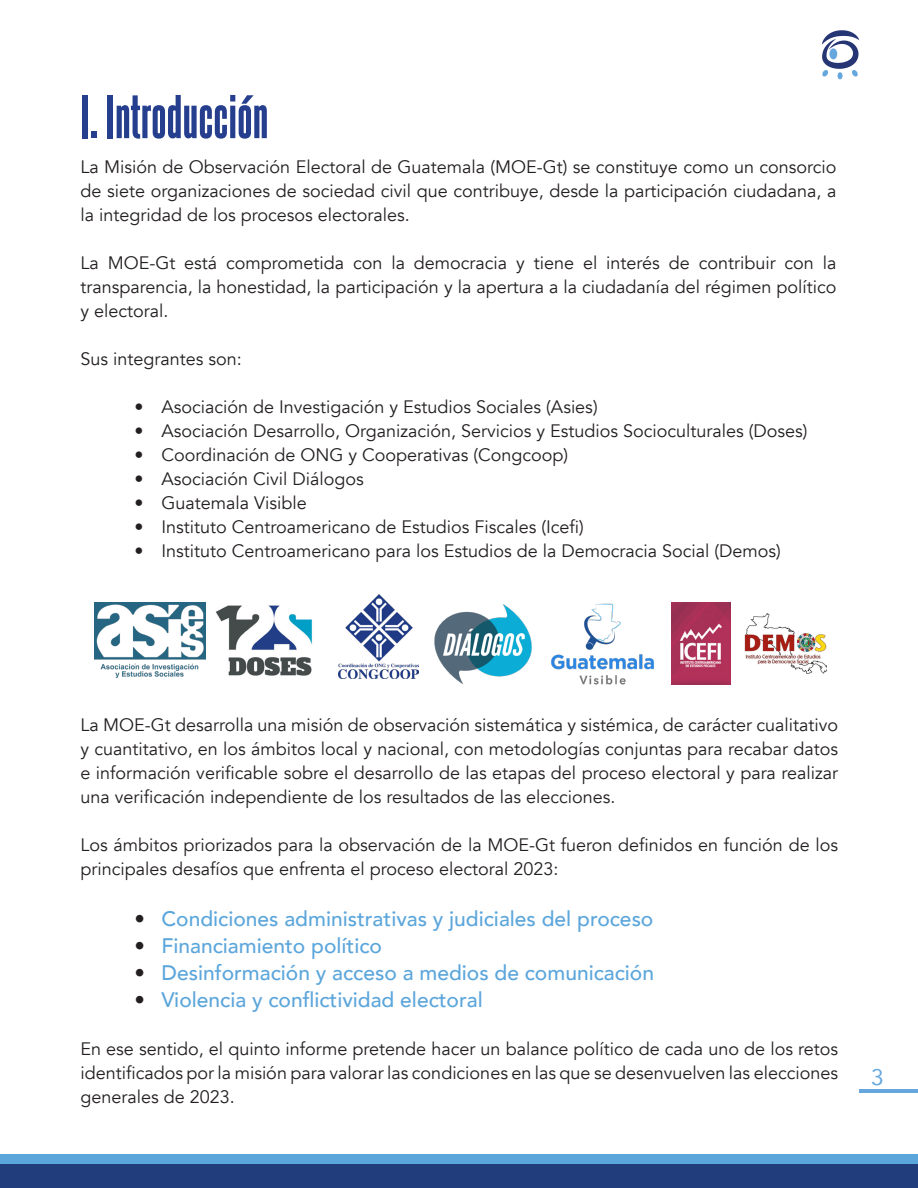
<style>
.page{position:relative;width:918px;height:1188px;background:#fff}
.page>*{position:absolute;margin:0;border:0;box-sizing:border-box;transform-origin:0 0}
.t1{font:52.5px "Steelfish Eb";color:#253f8e}
.t2{font:22.5px "Avenir";color:#66a8de}
.t3{font:500 21px "Avenir";color:#5ca6db}
.cuerpo_de_texto{font:18px/24px "Avenir";color:#231f20;text-align:justify}
.s1{font-weight:400;color:#231f20}
</style>
<div class="page">
<div style="left:0;top:1155px;width:918px;height:12px;background:#5ba6db"></div>
<div style="left:0;top:1164px;width:918px;height:24px;background:#213d7c"></div>
<hr style="left:859px;top:1090px;width:59px;height:3px;background:#66a8de">
<svg style="left:822px;top:30px;width:37px;height:49px"></svg>
<img style="left:95px;top:603px;width:110px;height:75px">
<img style="left:434px;top:604px;width:98px;height:81px">
<img style="left:551px;top:603px;width:103px;height:82px">
<img style="left:338px;top:594px;width:80px;height:85px">
<img style="left:672px;top:603px;width:58px;height:81px">
<img style="left:216px;top:605px;width:97px;height:71px">
<img style="left:744px;top:613px;width:83px;height:61px">
<p class="t1" style="left:80px;top:79px;width:190px">I. Introducción</p>
<p class="cuerpo_de_texto" style="left:80px;top:155px;width:758px">La Misión de Observación Electoral de Guatemala (MOE-Gt) se constituye como un consorcio de siete organizaciones de sociedad civil que contribuye, desde la participación ciudadana, a la integridad de los procesos electorales.</p>
<p class="cuerpo_de_texto" style="left:80px;top:251px;width:758px">La MOE-Gt está comprometida con la democracia y tiene el interés de contribuir con la transparencia, la honestidad, la participación y la apertura a la ciudadanía del régimen político y electoral.</p>
<p class="cuerpo_de_texto" style="left:80px;top:347px;width:163px">Sus integrantes son:</p>
<p class="cuerpo_de_texto" style="left:134px;top:395px;width:465px">• Asociación de Investigación y Estudios Sociales (Asies)</p>
<p class="cuerpo_de_texto" style="left:134px;top:419px;width:675px">• Asociación Desarrollo, Organización, Servicios y Estudios Socioculturales (Doses)</p>
<p class="cuerpo_de_texto" style="left:134px;top:443px;width:435px">• Coordinación de ONG y Cooperativas (Congcoop)</p>
<p class="cuerpo_de_texto" style="left:134px;top:467px;width:231px">• Asociación Civil Diálogos</p>
<p class="cuerpo_de_texto" style="left:134px;top:491px;width:174px">• Guatemala Visible</p>
<p class="cuerpo_de_texto" style="left:134px;top:515px;width:451px">• Instituto Centroamericano de Estudios Fiscales (Icefi)</p>
<p class="cuerpo_de_texto" style="left:134px;top:539px;width:648px">• Instituto Centroamericano para los Estudios de la Democracia Social (Demos)</p>
<p class="cuerpo_de_texto" style="left:80px;top:713px;width:759px">La MOE-Gt desarrolla una misión de observación sistemática y sistémica, de carácter cualitativo y cuantitativo, en los ámbitos local y nacional, con metodologías conjuntas para recabar datos e información verificable sobre el desarrollo de las etapas del proceso electoral y para realizar una verificación independiente de los resultados de las elecciones.</p>
<p class="cuerpo_de_texto" style="left:80px;top:833px;width:759px">Los ámbitos priorizados para la observación de la MOE-Gt fueron definidos en función de los principales desafíos que enfrenta el proceso electoral 2023:</p>
<p class="t3" style="left:134px;top:900px;width:521px"><span class="s1">•</span> Condiciones administrativas y judiciales del proceso</p>
<p class="t3" style="left:134px;top:927px;width:249px"><span class="s1">•</span> Financiamiento político</p>
<p class="t3" style="left:134px;top:954px;width:521px"><span class="s1">•</span> Desinformación y acceso a medios de comunicación</p>
<p class="t3" style="left:134px;top:981px;width:350px"><span class="s1">•</span> Violencia y conflictividad electoral</p>
<p class="cuerpo_de_texto" style="left:80px;top:1037px;width:759px">En ese sentido, el quinto informe pretende hacer un balance político de cada uno de los retos identificados por la misión para valorar las condiciones en las que se desenvuelven las elecciones generales de 2023.</p>
<p class="t2" style="left:871px;top:1059px;width:14px">3</p>
</div>
